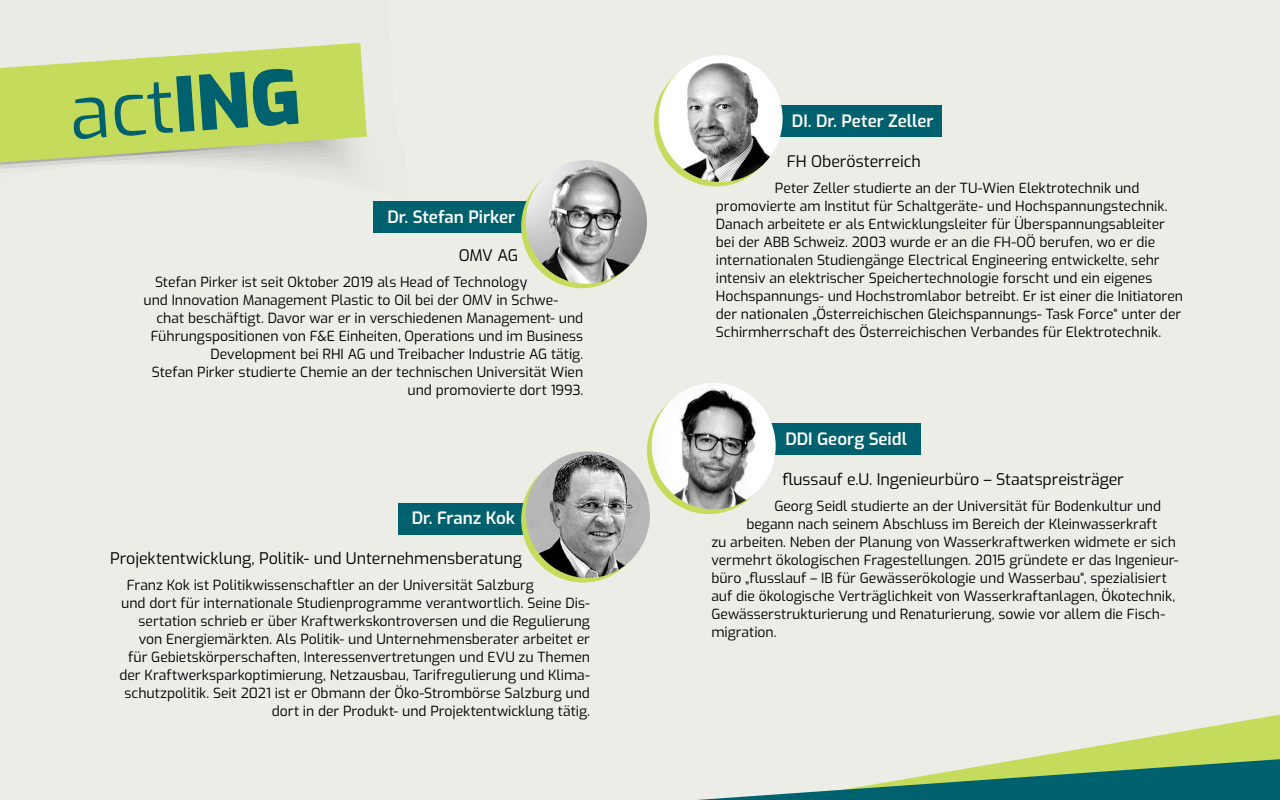
<style>
.page{position:relative;width:1280px;height:800px;background:#edede8}
.page>*{position:absolute;margin:0;border:0;box-sizing:border-box;transform-origin:0 0}
.t1{font:74.8px "Exo";color:#00616e}
.t2{font:600 17px "Exo";letter-spacing:-.005em;color:#fff}
.t3{font:16px "Exo";letter-spacing:-.005em;color:#000}
.t4{font:14px/18px "Exo";color:#000}
.s1{font-weight:900}
</style>
<div class="page">
<svg style="left:783px;top:715px;width:497px;height:44px;background:#e2e8c3"></svg>
<div style="left:744px;top:105px;width:198px;height:32px;background:#00616e"></div>
<div style="left:746px;top:423px;width:174px;height:32px;background:#00616e"></div>
<div style="left:398px;top:503px;width:175px;height:32px;background:#00616e"></div>
<div style="left:373px;top:201px;width:174px;height:32px;background:#00616e"></div>
<div style="left:0;top:0;width:408px;height:200px;background:#ebebe6"></div>
<svg style="left:0;top:43px;width:367px;height:119px;background:#c9db75"></svg>
<img style="left:526px;top:160px;width:121px;height:124px">
<div style="left:521px;top:456px;width:124px;height:127px;background:#c4db5b;border-radius:50%"></div>
<img style="left:526px;top:451px;width:124px;height:127px">
<img style="left:659px;top:55px;width:124px;height:127px">
<img style="left:652px;top:383px;width:124px;height:127px">
<svg style="left:697px;top:759px;width:583px;height:41px;background:#70a493"></svg>
<h1 class="t1" style="left:66px;top:57px;width:233px;rotate:-4deg">act<span class="s1">ING</span></h1>
<p class="t2" style="left:387px;top:204px;width:129px">Dr. Stefan Pirker</p>
<p class="t3" style="left:459px;top:244px;width:61px">OMV AG</p>
<p class="t4" style="left:155px;top:273px;width:374px">Stefan Pirker ist seit Oktober 2019 als Head of Technology</p>
<p class="t4" style="left:144px;top:291px;width:416px">und Innovation Management Plastic to Oil bei der OMV in Schwe-</p>
<p class="t4" style="left:156px;top:309px;width:428px">chat beschäftigt. Davor war er in verschiedenen Management- und</p>
<p class="t4" style="left:151px;top:327px;width:434px">Führungspositionen von F&amp;E Einheiten, Operations und im Business</p>
<p class="t4" style="left:210px;top:345px;width:374px">Development bei RHI AG und Treibacher Industrie AG tätig.</p>
<p class="t4" style="left:152px;top:363px;width:433px">Stefan Pirker studierte Chemie an der technischen Universität Wien</p>
<p class="t4" style="left:407px;top:381px;width:177px">und promovierte dort 1993.</p>
<p class="t2" style="left:412px;top:505px;width:105px">Dr. Franz Kok</p>
<p class="t3" style="left:110px;top:546px;width:413px">Projektentwicklung, Politik‐ und Unternehmensberatung</p>
<p class="t4" style="left:127px;top:575px;width:409px">Franz Kok ist Politikwissenschaftler an der Universität Salzburg</p>
<p class="t4" style="left:121px;top:593px;width:470px">und dort für internationale Studienprogramme verantwortlich. Seine Dis-</p>
<p class="t4" style="left:139px;top:611px;width:453px">sertation schrieb er über Kraftwerkskontroversen und die Regulierung</p>
<p class="t4" style="left:139px;top:629px;width:453px">von Energiemärkten. Als Politik- und Unternehmensberater arbeitet er</p>
<p class="t4" style="left:128px;top:647px;width:463px">für Gebietskörperschaften, Interessenvertretungen und EVU zu Themen</p>
<p class="t4" style="left:120px;top:665px;width:472px">der Kraftwerksparkoptimierung, Netzausbau, Tarifregulierung und Klima-</p>
<p class="t4" style="left:125px;top:683px;width:467px">schutzpolitik. Seit 2021 ist er Obmann der Öko-Strombörse Salzburg und</p>
<p class="t4" style="left:272px;top:701px;width:320px">dort in der Produkt- und Projektentwicklung tätig.</p>
<p class="t2" style="left:792px;top:108px;width:143px">DI. Dr. Peter Zeller</p>
<p class="t3" style="left:787px;top:149px;width:136px">FH Oberösterreich</p>
<p class="t4" style="left:716px;top:178px;width:469px;text-indent:59px">Peter Zeller studierte an der TU-Wien Elektrotechnik und promovierte am Institut für Schaltgeräte- und Hochspannungstechnik.<br>Danach arbeitete er als Entwicklungsleiter für Überspannungsableiter bei der ABB Schweiz. 2003 wurde er an die FH-OÖ berufen, wo er die internationalen Studiengänge Electrical Engineering entwickelte, sehr intensiv an elektrischer Speichertechnologie forscht und ein eigenes Hochspannungs- und Hochstromlabor betreibt. Er ist einer die Initiatoren der nationalen „Österreichischen Gleichspannungs- Task Force“ unter der Schirmherrschaft des Österreichischen Verbandes für Elektrotechnik.</p>
<p class="t2" style="left:785px;top:427px;width:123px">DDI Georg Seidl</p>
<p class="t3" style="left:782px;top:467px;width:343px">flussauf e.U. Ingenieurbüro – Staatspreisträger</p>
<p class="t4" style="left:774px;top:496px;width:388px">Georg Seidl studierte an der Universität für Bodenkultur und</p>
<p class="t4" style="left:746px;top:514px;width:413px">begann nach seinem Abschluss im Bereich der Kleinwasserkraft</p>
<p class="t4" style="left:711px;top:532px;width:466px">zu arbeiten. Neben der Planung von Wasserkraftwerken widmete er sich</p>
<p class="t4" style="left:711px;top:550px;width:469px">vermehrt ökologischen Fragestellungen. 2015 gründete er das Ingenieur-</p>
<p class="t4" style="left:711px;top:568px;width:457px">büro „flusslauf – IB für Gewässerökologie und Wasserbau“, spezialisiert</p>
<p class="t4" style="left:711px;top:586px;width:465px">auf die ökologische Verträglichkeit von Wasserkraftanlagen, Ökotechnik,</p>
<p class="t4" style="left:711px;top:604px;width:455px">Gewässerstrukturierung und Renaturierung, sowie vor allem die Fisch-</p>
<p class="t4" style="left:711px;top:622px;width:67px">migration.</p>
</div>
